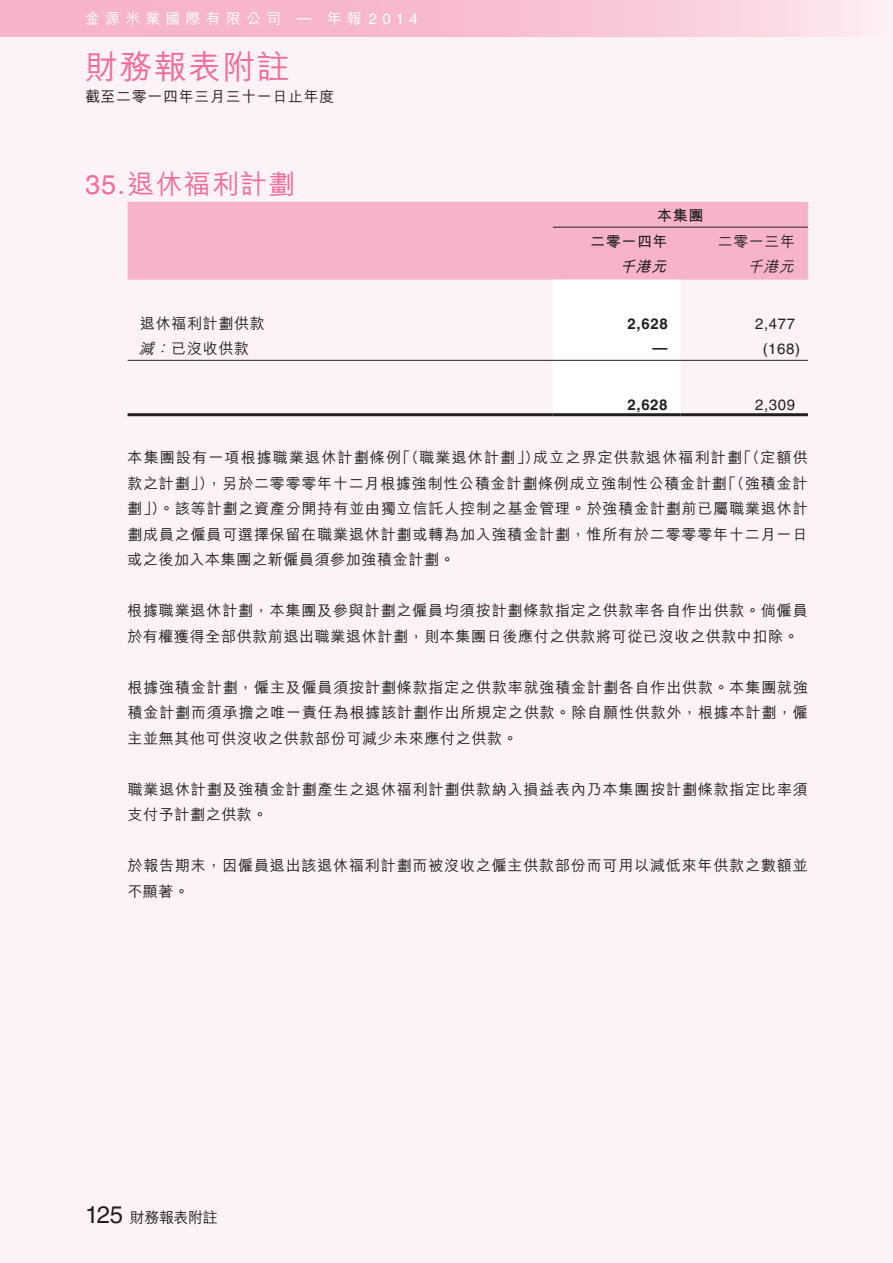
<style>
.page{position:relative;width:893px;height:1263px;background:#fff}
.page>*{position:absolute;margin:0;border:0;box-sizing:border-box;transform-origin:0 0}
.t1{font:500 33px "M Hei HK";letter-spacing:.04em;color:#f16c9a}
.t2{font:500 27px "M Hei HK";letter-spacing:.04em;color:#f16c9a}
.t3{font:24px "Helvetica";color:#231f20}
.t4{font:500 15px/25.5px "M Hei HK";letter-spacing:.055em;color:#231f20}
.t5{font:500 15px "M Hei HK";letter-spacing:.075em;color:#231f20}
.t6{font:15px "Helvetica";letter-spacing:.04em;color:#231f20}
.t7{font:500 15px "M Hei HK";letter-spacing:.34em;color:#fff}
.t8{font:700 15px "Helvetica";letter-spacing:.04em;color:#231f20}
.t9{font:700 15px "M Hei HK";letter-spacing:.04em;color:#231f20}
.t10{font:15px "Helvetica";color:#fff}
.t11{font:italic 500 15px "M Hei HK";color:#231f20}
.t12{font:italic 700 15px "M Hei HK";color:#231f20}
.s1{font-family:"Helvetica";font-weight:400}
</style>
<div class="page">
<div style="left:0;top:30px;width:893px;height:1233px;background:#fdf3f6"></div>
<svg style="left:0;top:0;width:893px;height:36px;background:#f8c3d2"></svg>
<div style="left:128px;top:202px;width:680px;height:78px;background:#f7b4c8"></div>
<div style="left:553px;top:280px;width:127px;height:133px;background:#fff"></div>
<hr style="left:553px;top:227px;width:255px;height:1px;background:#231f20">
<hr style="left:128px;top:360px;width:425px;height:1px;background:#231f20">
<hr style="left:553px;top:360px;width:127px;height:1px;background:#231f20">
<hr style="left:680px;top:360px;width:128px;height:1px;background:#231f20">
<hr style="left:128px;top:413px;width:425px;height:3px;background:#231f20">
<hr style="left:553px;top:413px;width:127px;height:3px;background:#231f20">
<hr style="left:680px;top:413px;width:128px;height:3px;background:#231f20">
<p class="t7" style="left:85px;top:8px;width:198px">金源米業國際有限公司</p>
<p class="t10" style="left:297px;top:9px;width:16px">—</p>
<h1 class="t1" style="left:85px;top:43px;width:206px">財務報表附註</h1>
<p class="t7" style="left:327px;top:8px;width:37px">年報</p>
<p class="t10" style="left:369px;top:10px;width:50px">2 0 1 4</p>
<p class="t4" style="left:85px;top:83px;width:251px">截至二零一四年三月三十一日止年度</p>
<h2 class="t2" style="left:85px;top:165px;width:212px"><span class="s1">35.</span>退休福利計劃</h2>
<p class="t9" style="left:657px;top:204px;width:48px">本集團</p>
<p class="t9" style="left:590px;top:230px;width:79px">二零一四年</p>
<p class="t4" style="left:718px;top:227px;width:79px">二零一三年</p>
<p class="t12" style="left:620px;top:256px;width:53px">千港元</p>
<p class="t11" style="left:747px;top:256px;width:53px">千港元</p>
<p class="t4" style="left:140px;top:309px;width:126px">退休福利計劃供款</p>
<p class="t8" style="left:628px;top:314px;width:42px">2,628</p>
<p class="t6" style="left:755px;top:315px;width:42px">2,477</p>
<p class="t4" style="left:172px;top:335px;width:79px">已沒收供款</p>
<p class="t11" style="left:139px;top:338px;width:22px">減</p>
<p class="t11" style="left:154px;top:338px;width:22px">：</p>
<p class="t8" style="left:653px;top:338px;width:16px">—</p>
<p class="t6" style="left:763px;top:340px;width:39px">)168(</p>
<p class="t8" style="left:628px;top:395px;width:42px">2,628</p>
<p class="t6" style="left:755px;top:396px;width:42px">2,309</p>
<p class="t5" style="left:128px;top:447px;width:275px">本集團設有一項根據職業退休計劃條例</p>
<p class="t4" style="left:396px;top:444px;width:145px">「（職業退休計劃」）</p>
<p class="t5" style="left:533px;top:447px;width:210px">成立之界定供款退休福利計劃</p>
<p class="t4" style="left:737px;top:444px;width:73px">「（定額供</p>
<p class="t4" style="left:207px;top:469px;width:521px">，另於二零零零年十二月根據強制性公積金計劃條例成立強制性公積金計劃</p>
<p class="t4" style="left:721px;top:469px;width:88px">「（強積金計</p>
<p class="t4" style="left:127px;top:469px;width:682px">款之計劃」）<br>劃」）。該等計劃之資產分開持有並由獨立信託人控制之基金管理。於強積金計劃前已屬職業退休計劃成員之僱員可選擇保留在職業退休計劃或轉為加入強積金計劃，惟所有於二零零零年十二月一日或之後加入本集團之新僱員須參加強積金計劃。</p>
<p class="t4" style="left:127px;top:597px;width:682px">根據職業退休計劃，本集團及參與計劃之僱員均須按計劃條款指定之供款率各自作出供款。倘僱員於有權獲得全部供款前退出職業退休計劃，則本集團日後應付之供款將可從已沒收之供款中扣除。</p>
<p class="t4" style="left:128px;top:673px;width:682px;text-align:justify">根據強積金計劃，僱主及僱員須按計劃條款指定之供款率就強積金計劃各自作出供款。本集團就強積金計劃而須承擔之唯一責任為根據該計劃作出所規定之供款。除自願性供款外，根據本計劃，僱主並無其他可供沒收之供款部份可減少未來應付之供款。</p>
<p class="t4" style="left:128px;top:775px;width:682px">職業退休計劃及強積金計劃產生之退休福利計劃供款納入損益表內乃本集團按計劃條款指定比率須支付予計劃之供款。</p>
<p class="t4" style="left:127px;top:852px;width:682px">於報告期末，因僱員退出該退休福利計劃而被沒收之僱主供款部份而可用以減低來年供款之數額並不顯著。</p>
<h3 class="t3" style="left:85px;top:1201px;width:40px">125</h3>
<p class="t4" style="left:130px;top:1203px;width:90px">財務報表附註</p>
</div>
